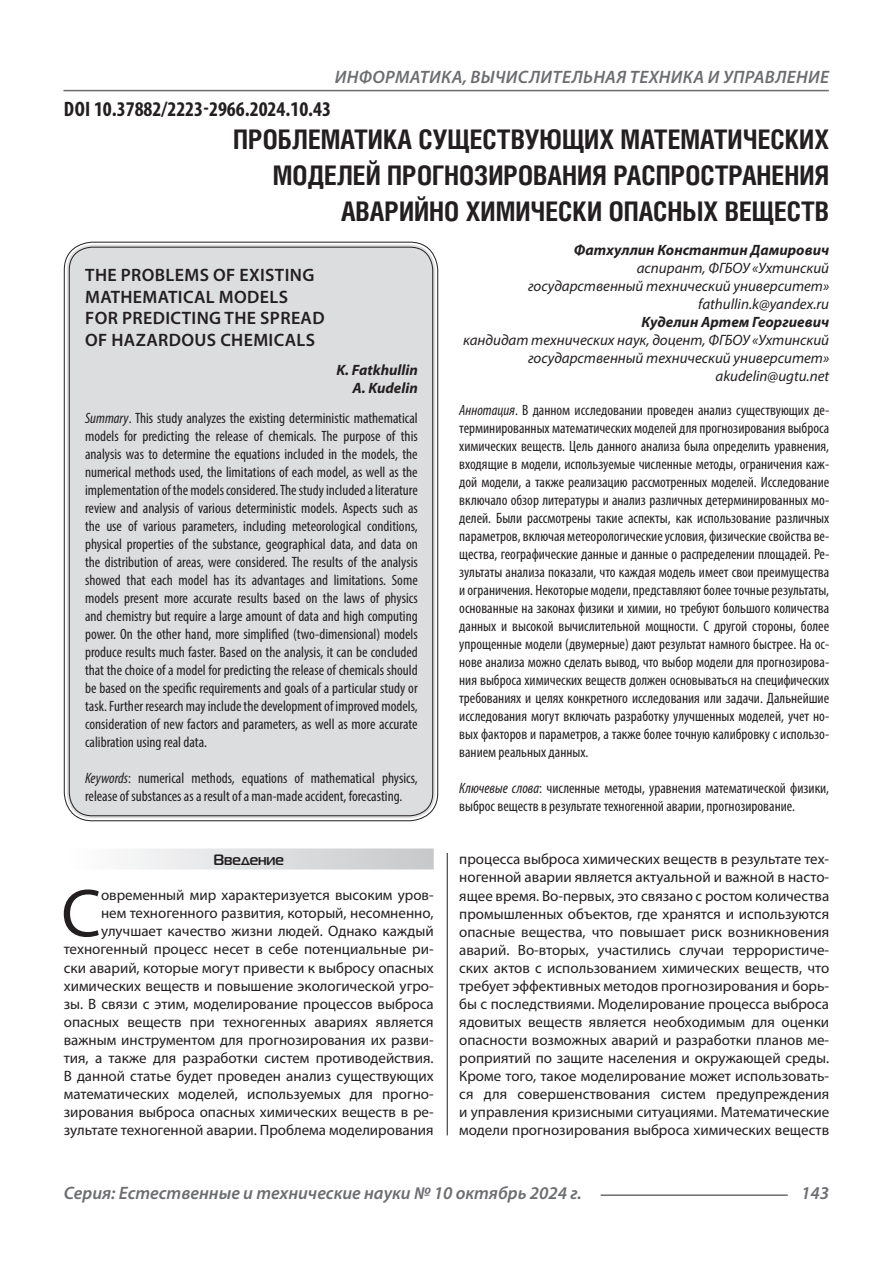
<style>
.page{position:relative;width:893px;height:1263px;background:#fff}
.page>*{position:absolute;margin:0;border:0;box-sizing:border-box;transform-origin:0 0}
.Статья_текст_первый{font:68.4px "Myriad Pro";color:#231f20}
.Статья_название{font:700 27px/36px "Helios Cond C";color:#231f20;text-align:right}
.ДОИ{font:700 condensed 21px "Myriad Pro";color:#231f20}
.t1{font:italic 600 18px "Myriad Pro";letter-spacing:.005em;color:#6c6d70}
.Статья_название_англ{font:600 18px/21.6px "Myriad Pro";letter-spacing:.02em;color:#231f20}
.Статья_текст_первый-2{font:15px/18px "Myriad Pro";color:#231f20;text-align:right}
.Статья_аннотация_тек{font:condensed 15px/18px "Myriad Pro";color:#231f20;text-align:justify}
.Статья_аннотация_анг{font:condensed 15px/18px "Myriad Pro";color:#231f20;text-align:justify}
.Статья_автор_инфо{font:italic 15px/18px "Myriad Pro";color:#231f20;text-align:right}
.Статья_автор_инфо-2{font:italic 700 15px "Myriad Pro";color:#231f20}
.Статья_автор_англ{font:italic 700 15px "Myriad Pro";color:#231f20}
.Статья_подзаголовок{font:700 15px "Magistral C";color:#231f20}
.s1{font-style:italic}
</style>
<div class="page">
<hr style="left:447px;top:128px;width:1px;height:1007px;background:#231f20">
<hr style="left:63px;top:90px;width:766px;height:1px;background:#6c6d70">
<hr style="left:601px;top:1194px;width:187px;height:2px;background:#6c6d70">
<div style="left:441px;top:128px;width:13px;height:725px;background:#fff"></div>
<div style="left:67px;top:245px;width:368px;height:573px;background:#dcdddf;border-radius:26px"></div>
<div style="left:64px;top:848px;width:370px;height:21px;background:linear-gradient(to right,#fefeff,#c6c8ca)"></div>
<p class="t1" style="left:335px;top:66px;width:496px">ИНФОРМАТИКА, ВЫЧИСЛИТЕЛЬНАЯ ТЕХНИКА И УПРАВЛЕНИЕ</p>
<p class="ДОИ" style="left:64px;top:96px;width:269px">DOI 10.37882/2223-2966.2024.10.43</p>
<p class="Статья_название" style="left:233px;top:121px;width:598px">ПРОБЛЕМАТИКА СУЩЕСТВУЮЩИХ МАТЕМАТИЧЕСКИХ<br>МОДЕЛЕЙ ПРОГНОЗИРОВАНИЯ РАСПРОСТРАНЕНИЯ<br>АВАРИЙНО ХИМИЧЕСКИ ОПАСНЫХ ВЕЩЕСТВ</p>
<p class="Статья_автор_инфо-2" style="left:574px;top:240px;width:257px">Фатхуллин Константин Дамирович</p>
<p class="Статья_автор_инфо" style="left:528px;top:259px;width:303px">аспирант, ФГБОУ «Ухтинский государственный технический университет»</p>
<p class="Статья_автор_инфо" style="left:698px;top:295px;width:132px">fathullin.k@yandex.ru</p>
<p class="Статья_автор_инфо-2" style="left:642px;top:312px;width:189px">Куделин Артем Георгиевич</p>
<p class="Статья_автор_инфо" style="left:463px;top:331px;width:368px">кандидат технических наук, доцент, ФГБОУ «Ухтинский государственный технический университет»</p>
<p class="Статья_автор_инфо" style="left:715px;top:367px;width:115px">akudelin@ugtu.net</p>
<p class="Статья_аннотация_тек" style="left:459px;top:400px;width:371px"><span class="s1">Аннотация</span>. В данном исследовании проведен анализ существующих де&shy;терминированных математических моделей для прогнозирования выброса химических веществ. Цель данного анализа была определить уравнения, входящие в модели, используемые численные методы, ограничения каж&shy;дой модели, а также реализацию рассмотренных моделей. Исследование включало обзор литературы и анализ различных детерминированных мо&shy;делей. Были рассмотрены такие аспекты, как использование различных параметров, включая метеорологические условия, физические свойства ве&shy;щества, географические данные и данные о распределении площадей. Ре&shy;зультаты анализа показали, что каждая модель имеет свои преимущества и ограничения. Некоторые модели, представляют более точные результаты, основанные на законах физики и химии, но требуют большого количества данных и высокой вычислительной мощности. С другой стороны, более упрощенные модели (двумерные) дают результат намного быстрее. На ос&shy;нове анализа можно сделать вывод, что выбор модели для прогнозирова&shy;ния выброса химических веществ должен основываться на специфических требованиях и целях конкретного исследования или задачи. Дальнейшие исследования могут включать разработку улучшенных моделей, учет но&shy;вых факторов и параметров, а также более точную калибровку с использо&shy;ванием реальных данных.</p>
<p class="Статья_аннотация_тек" style="left:459px;top:778px;width:371px"><span class="s1">Ключевые слова</span>: численные методы, уравнения математической физики, выброс веществ в результате техногенной аварии, прогнозирование.</p>
<p class="Статья_название_англ" style="left:85px;top:264px;width:241px">THE PROBLEMS OF EXISTING<br>MATHEMATICAL MODELS<br>FOR PREDICTING THE SPREAD<br>OF HAZARDOUS CHEMICALS</p>
<p class="Статья_автор_англ" style="left:336px;top:361px;width:83px">K. Fatkhullin</p>
<p class="Статья_автор_англ" style="left:353px;top:379px;width:67px">A. Kudelin</p>
<p class="Статья_аннотация_анг" style="left:85px;top:409px;width:334px"><span class="s1">Summary</span>. This study analyzes the existing deterministic mathematical models for predicting the release of chemicals. The purpose of this analysis was to determine the equations included in the models, the numerical methods used, the limitations of each model, as well as the implementation of the models considered. The study included a literature review and analysis of various deterministic models. Aspects such as the use of various parameters, including meteorological conditions, physical properties of the substance, geographical data, and data on the distribution of areas, were considered. The results of the analysis showed that each model has its advantages and limitations. Some models present more accurate results based on the laws of physics and chemistry but require a large amount of data and high computing power. On the other hand, more simplified (two-dimensional) models produce results much faster. Based on the analysis, it can be concluded that the choice of a model for predicting the release of chemicals should be based on the specific requirements and goals of a particular study or task. Further research may include the development of improved models, consideration of new factors and parameters, as well as more accurate calibration using real data.</p>
<p class="Статья_аннотация_анг" style="left:85px;top:769px;width:334px"><span class="s1">Keywords</span>: numerical methods, equations of mathematical physics, release of substances as a result of a man-made accident, forecasting.</p>
<p class="Статья_подзаголовок" style="left:213px;top:851px;width:72px">Введение</p>
<p class="Статья_текст_первый" style="left:61px;top:871px;width:41px">С</p>
<p class="Статья_текст_первый-2" style="left:64px;top:886px;width:371px">овременный мир характеризуется высоким уров-<br>нем техногенного развития, который, несомненно, улучшает качество жизни людей. Однако каждый техногенный процесс несет в себе потенциальные ри&shy;ски аварий, которые могут привести к выбросу опасных химических веществ и повышение экологической угро&shy;зы. В связи с этим, моделирование процессов выброса опасных веществ при техногенных авариях является важным инструментом для прогнозирования их разви&shy;тия, а также для разработки систем противодействия.<br>В данной статье будет проведен анализ существующих математических моделей, используемых для прогно&shy;зирования выброса опасных химических веществ в ре&shy;зультате техногенной аварии. Проблема моделирования</p>
<p class="Статья_текст_первый-2" style="left:459px;top:850px;width:371px;text-align:justify">процесса выброса химических веществ в результате тех&shy;ногенной аварии является актуальной и важной в насто&shy;ящее время. Во-первых, это связано с ростом количества промышленных объектов, где хранятся и используются опасные вещества, что повышает риск возникновения аварий. Во-вторых, участились случаи террористиче&shy;ских актов с использованием химических веществ, что требует эффективных методов прогнозирования и борь&shy;бы с последствиями. Моделирование процесса выброса ядовитых веществ является необходимым для оценки опасности возможных аварий и разработки планов ме&shy;роприятий по защите населения и окружающей среды.<br>Кроме того, такое моделирование может использовать&shy;ся для совершенствования систем предупреждения и управления кризисными ситуациями. Математические модели прогнозирования выброса химических веществ</p>
<p class="t1" style="left:64px;top:1182px;width:520px">Серия: Естественные и технические науки № 10 октябрь 2024 г.</p>
<p class="t1" style="left:801px;top:1182px;width:30px">143</p>
</div>
